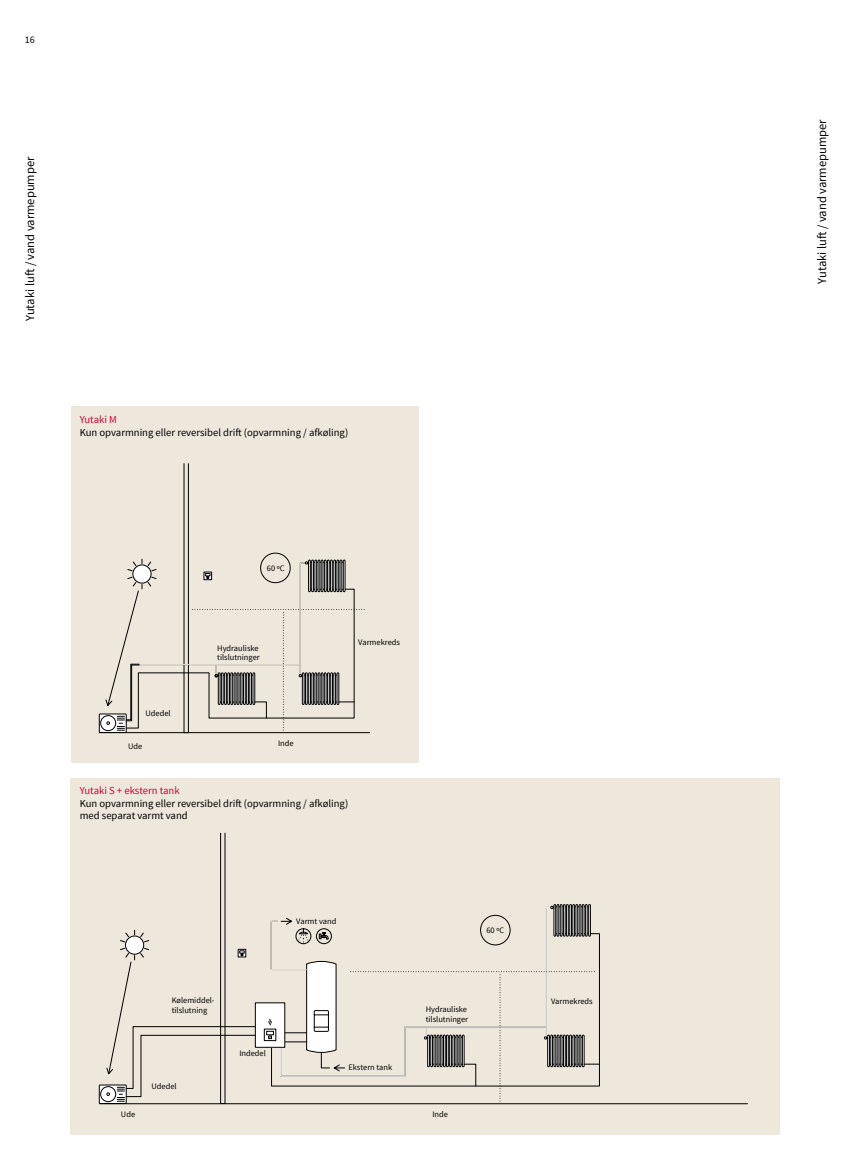
<style>
.page{position:relative;width:851px;height:1170px;background:#fff}
.page>*{position:absolute;margin:0;border:0;box-sizing:border-box;transform-origin:0 0}
.t1{font:12.5px "Source Sans Pro";color:#000}
.t2{font:10.62px/12.5px "Source Sans Pro";color:#000}
.t3{font:10.62px "Source Sans Pro";color:#cb0634}
.t4{font:10px "Source Sans Pro";color:#000}
.t5{font:8.38px/9.8px "Source Sans Pro";color:#000}
</style>
<div class="page">
<div style="left:71px;top:777px;width:709px;height:357px;background:#eee7db"></div>
<div style="left:71px;top:406px;width:347px;height:357px;background:#eee7db"></div>
<hr style="left:99px;top:732px;width:270px;height:1px;background:#000">
<div style="left:99px;top:713px;width:27px;height:19px;border:1px solid #000"></div>
<div style="left:260px;top:552px;width:30px;height:31px;border:1px solid #000;border-radius:50%"></div>
<svg style="left:100px;top:559px;width:265px;height:172px"></svg>
<hr style="left:100px;top:1103px;width:647px;height:1px;background:#000">
<div style="left:220px;top:833px;width:5px;height:270px;border:1px solid #000"></div>
<div style="left:553px;top:904px;width:2px;height:32px;border:1px solid #000"></div>
<div style="left:560px;top:904px;width:2px;height:32px;border:1px solid #000"></div>
<div style="left:557px;top:904px;width:2px;height:32px;border:1px solid #000"></div>
<div style="left:563px;top:904px;width:2px;height:32px;border:1px solid #000"></div>
<div style="left:569px;top:904px;width:2px;height:32px;border:1px solid #000"></div>
<div style="left:566px;top:904px;width:2px;height:32px;border:1px solid #000"></div>
<div style="left:572px;top:904px;width:2px;height:32px;border:1px solid #000"></div>
<div style="left:579px;top:904px;width:2px;height:32px;border:1px solid #000"></div>
<div style="left:575px;top:904px;width:2px;height:32px;border:1px solid #000"></div>
<div style="left:582px;top:904px;width:2px;height:32px;border:1px solid #000"></div>
<div style="left:588px;top:904px;width:2px;height:32px;border:1px solid #000"></div>
<div style="left:585px;top:904px;width:2px;height:32px;border:1px solid #000"></div>
<div style="left:99px;top:1084px;width:27px;height:19px;border:1px solid #000"></div>
<svg style="left:100px;top:929px;width:156px;height:172px"></svg>
<div style="left:255px;top:1002px;width:30px;height:45px;background:#fff"></div>
<div style="left:255px;top:1002px;width:30px;height:45px;border:1px solid #000"></div>
<svg style="left:264px;top:906px;width:335px;height:195px"></svg>
<p class="t4" style="left:25px;top:33px;width:11px">16</p>
<h1 class="t1" style="left:22px;top:321px;width:166px;rotate:-90deg">Yutaki luft / vand varmepumper</h1>
<p class="t3" style="left:80px;top:413px;width:39px">Yutaki M</p>
<p class="t2" style="left:80px;top:426px;width:270px">Kun opvarmning eller reversibel drift (opvarmning / afkøling)</p>
<p class="t5" style="left:267px;top:563px;width:19px">60 ºC</p>
<p class="t5" style="left:217px;top:643px;width:44px">Hydrauliske tilslutninger</p>
<p class="t5" style="left:358px;top:637px;width:43px">Varmekreds</p>
<p class="t5" style="left:145px;top:708px;width:27px">Udedel</p>
<p class="t5" style="left:128px;top:741px;width:16px">Ude</p>
<p class="t5" style="left:278px;top:738px;width:17px">Inde</p>
<p class="t3" style="left:80px;top:784px;width:101px">Yutaki S + ekstern tank</p>
<p class="t2" style="left:80px;top:797px;width:270px">Kun opvarmning eller reversibel drift (opvarmning / afkøling) med separat varmt vand</p>
<p class="t5" style="left:296px;top:916px;width:42px">Varmt vand</p>
<p class="t5" style="left:486px;top:925px;width:19px">60 ºC</p>
<p class="t5" style="left:172px;top:995px;width:44px">Kølemiddel&shy;tilslutning</p>
<p class="t5" style="left:151px;top:1080px;width:27px">Udedel</p>
<p class="t5" style="left:239px;top:1048px;width:28px">Indedel</p>
<p class="t5" style="left:348px;top:1062px;width:45px">Ekstern tank</p>
<p class="t5" style="left:425px;top:1004px;width:44px">Hydrauliske tilslutninger</p>
<p class="t5" style="left:121px;top:1109px;width:16px">Ude</p>
<p class="t5" style="left:432px;top:1109px;width:17px">Inde</p>
<p class="t5" style="left:551px;top:996px;width:43px">Varmekreds</p>
<h1 class="t1" style="left:814px;top:283px;width:166px;rotate:-90deg">Yutaki luft / vand varmepumper</h1>
</div>
